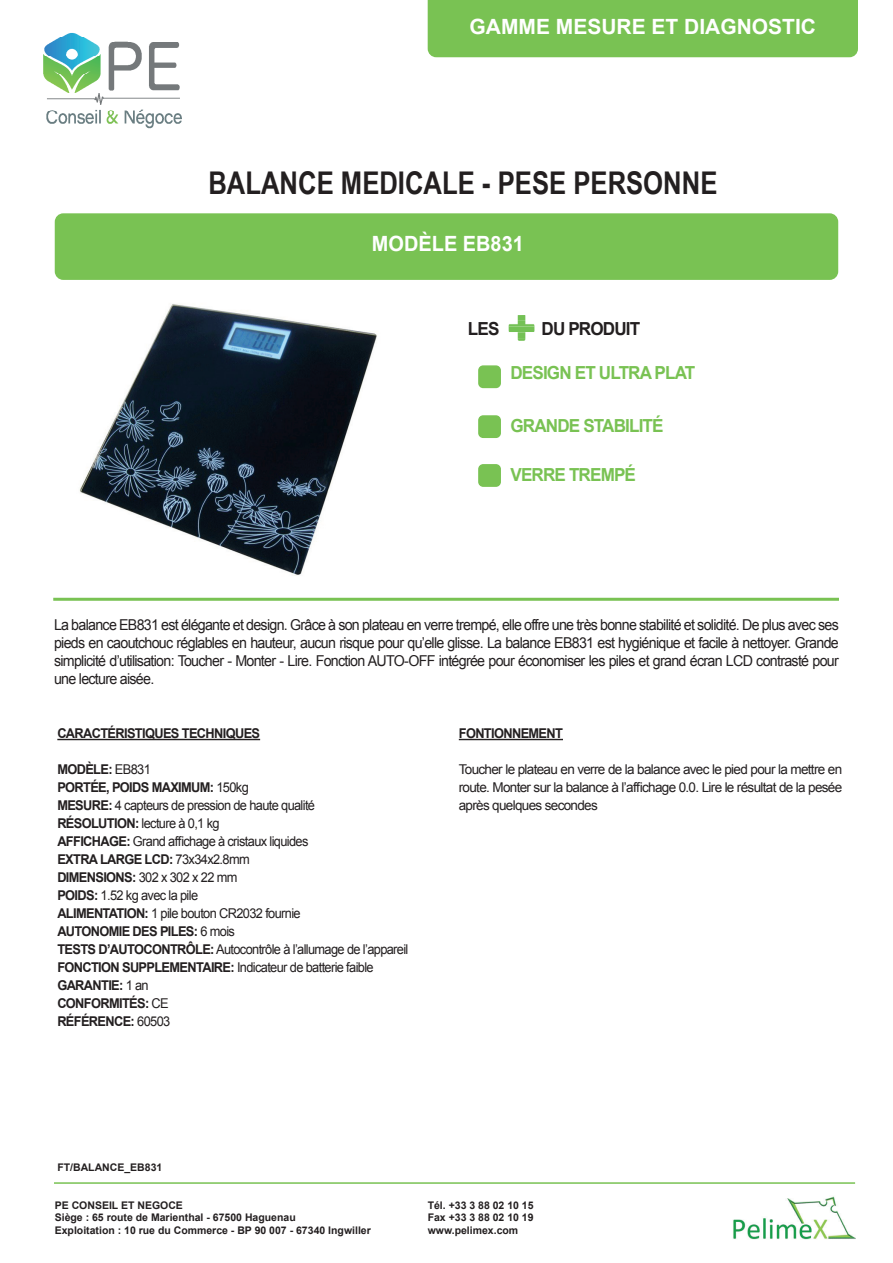
<style>
.page{position:relative;width:893px;height:1263px;background:#fff}
.page>*{position:absolute;margin:0;border:0;box-sizing:border-box;transform-origin:0 0}
.t1{font:700 31.35px "Arial Narrow";color:#231f20}
.t2{font:700 21px "Arial";color:#fff}
.t3{font:700 21px "Arial";color:#fff;scale:.95 1}
.t4{font:700 18px "Arial";letter-spacing:-.05em;color:#79c253;scale:.95 1}
.t5{font:700 18px "Arial";letter-spacing:-.05em;color:#231f20;scale:.95 1}
.t6{font:15px/18px "Arial";letter-spacing:-.05em;color:#231f20;text-align:justify;scale:.95 1}
.t7{font:13.5px/18px "Arial";letter-spacing:-.05em;color:#231f20;scale:.95 1}
.t8{font:13.5px/18px "Arial";letter-spacing:-.05em;color:#231f20;text-align:justify}
.t9{font:700 13.5px "Arial";letter-spacing:-.05em;color:#231f20;scale:.95 1}
.t10{font:700 10.5px/12.6px "Arial";color:#231f20}
.s1{font-weight:700}
</style>
<div class="page">
<img style="left:43px;top:32px;width:139px;height:97px">
<div style="left:55px;top:213px;width:783px;height:67px;background:#79c253;border-radius:9px"></div>
<img style="left:79px;top:304px;width:298px;height:272px">
<hr style="left:57px;top:739px;width:203px;height:1px;background:#231f20">
<hr style="left:459px;top:739px;width:104px;height:1px;background:#231f20">
<hr style="left:54px;top:1182px;width:801px;height:2px;background:#79c253">
<div style="left:428px;top:0;width:430px;height:57px;background:#79c253"></div>
<hr style="left:53px;top:598px;width:786px;height:3px;background:#79c253">
<img style="left:733px;top:1196px;width:122px;height:43px">
<div style="left:479px;top:366px;width:21px;height:21px;background:#79c253;border-radius:4px"></div>
<div style="left:478px;top:365px;width:23px;height:23px;border:2px solid #79c253;border-radius:4px"></div>
<div style="left:479px;top:416px;width:21px;height:21px;background:#79c253;border-radius:4px"></div>
<div style="left:478px;top:415px;width:23px;height:23px;border:2px solid #79c253;border-radius:4px"></div>
<div style="left:479px;top:465px;width:21px;height:21px;background:#79c253;border-radius:4px"></div>
<div style="left:478px;top:464px;width:23px;height:23px;border:2px solid #79c253;border-radius:4px"></div>
<img style="left:509px;top:315px;width:26px;height:26px">
<h2 class="t2" style="left:470px;top:13px;width:348px">GAMME MESURE ET DIAGNOSTIC</h2>
<h1 class="t1" style="left:208px;top:159px;width:511px">BALANCE MEDICALE - PESE PERSONNE</h1>
<h2 class="t3" style="left:372px;top:230px;width:161px">MODÈLE EB831</h2>
<h3 class="t5" style="left:468px;top:317px;width:35px">LES</h3>
<h3 class="t5" style="left:541px;top:317px;width:105px">DU PRODUIT</h3>
<h3 class="t4" style="left:510px;top:361px;width:196px">DESIGN ET ULTRA PLAT</h3>
<h3 class="t4" style="left:510px;top:414px;width:163px">GRANDE STABILITÉ</h3>
<h3 class="t4" style="left:510px;top:463px;width:134px">VERRE TREMPÉ</h3>
<p class="t6" style="left:54px;top:616px;width:828px">La balance EB831 est élégante et design. Grâce à son plateau en verre trempé, elle offre une très bonne stabilité et solidité. De plus avec ses pieds en caoutchouc réglables en hauteur, aucun risque pour qu’elle glisse. La balance EB831 est hygiénique et facile à nettoyer. Grande simplicité d’utilisation: Toucher - Monter - Lire. Fonction AUTO-OFF intégrée pour économiser les piles et grand écran LCD contrasté pour une lecture aisée.</p>
<p class="t9" style="left:57px;top:724px;width:215px">CARACTÉRISTIQUES TECHNIQUES</p>
<p class="t7" style="left:57px;top:760px;width:371px"><span class="s1">MODÈLE:</span> EB831<br><span class="s1">PORTÉE, POIDS MAXIMUM:</span> 150kg<br><span class="s1">MESURE:</span> 4 capteurs de pression de haute qualité<br><span class="s1">RÉSOLUTION:</span> lecture à 0,1 kg<br><span class="s1">AFFICHAGE:</span> Grand affichage à cristaux liquides<br><span class="s1">EXTRA LARGE LCD:</span> 73x34x2.8mm<br><span class="s1">DIMENSIONS:</span> 302 x 302 x 22 mm<br><span class="s1">POIDS:</span> 1.52 kg avec la pile<br><span class="s1">ALIMENTATION:</span> 1 pile bouton CR2032 fournie<br><span class="s1">AUTONOMIE DES PILES:</span> 6 mois<br><span class="s1">TESTS D’AUTOCONTRÔLE:</span> Autocontrôle à l’allumage de l’appareil<br><span class="s1">FONCTION SUPPLEMENTAIRE:</span> Indicateur de batterie faible<br><span class="s1">GARANTIE:</span> 1 an<br><span class="s1">CONFORMITÉS:</span> CE<br><span class="s1">RÉFÉRENCE:</span> 60503</p>
<p class="t9" style="left:459px;top:724px;width:111px">FONTIONNEMENT</p>
<p class="t8" style="left:459px;top:760px;width:385px">Toucher le plateau en verre de la balance avec le pied pour la mettre en route. Monter sur la balance à l’affichage 0.0. Lire le résultat de la pesée après quelques secondes</p>
<p class="t10" style="left:57px;top:1161px;width:107px">FT/BALANCE_EB831</p>
<p class="t10" style="left:55px;top:1199px;width:318px">PE CONSEIL ET NEGOCE<br>Siège : 65 route de Marienthal - 67500 Haguenau<br>Exploitation : 10 rue du Commerce - BP 90 007 - 67340 Ingwiller</p>
<p class="t10" style="left:428px;top:1199px;width:107px;text-align:justify">Tél. +33 3 88 02 10 15<br>Fax +33 3 88 02 10 19 www.pelimex.com</p>
</div>
